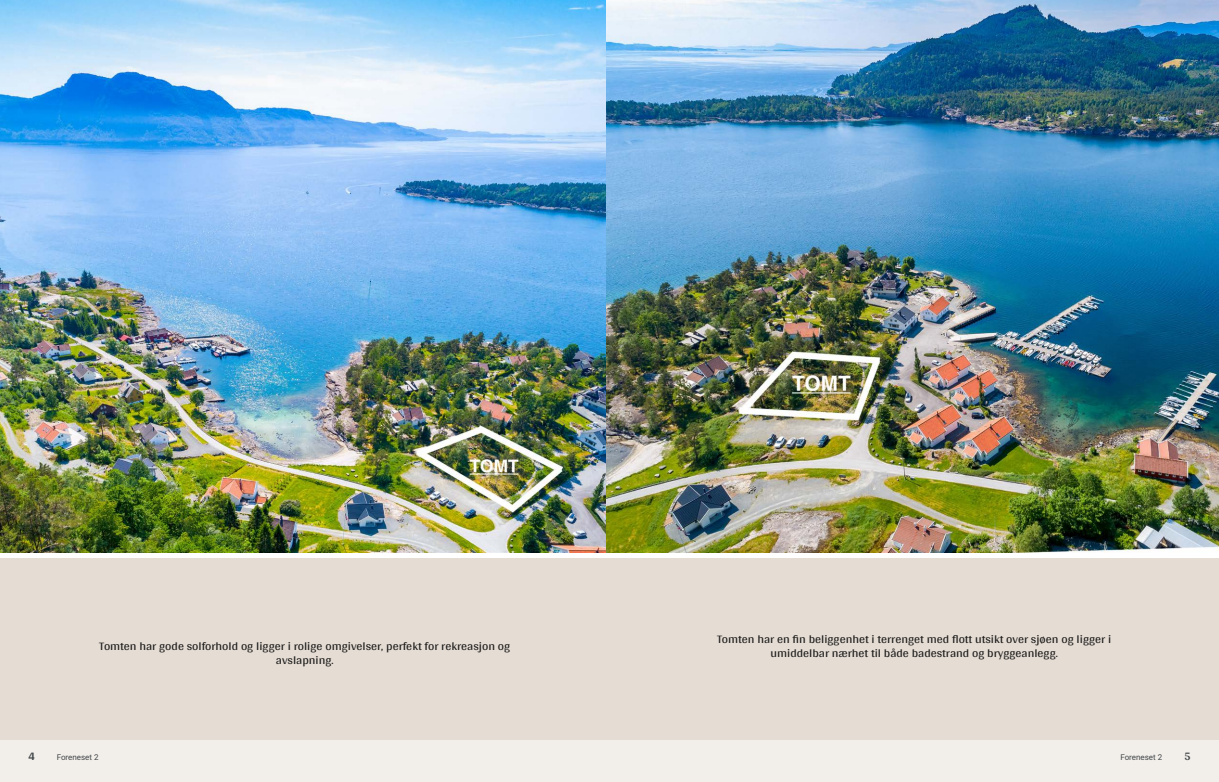
<style>
.page{position:relative;width:1219px;height:782px;background:#fff}
.page>*{position:absolute;margin:0;border:0;box-sizing:border-box;transform-origin:0 0}
.t1{font:12px/14px "Arya";color:#1d1d1b;text-align:center}
.t2{font:700 12px "Arya";color:#414749}
.t3{font:8px "Roboto Vitec";color:#414749}
</style>
<div class="page">
<img style="left:0;top:0;width:607px;height:552px">
<div style="left:0;top:739px;width:612px;height:42px;background:#f2eeea"></div>
<div style="left:0;top:558px;width:612px;height:181px;background:#e5dcd4"></div>
<img style="left:607px;top:0;width:612px;height:552px">
<div style="left:607px;top:739px;width:612px;height:42px;background:#f2eeea"></div>
<div style="left:607px;top:558px;width:612px;height:181px;background:#e5dcd4"></div>
<p class="t1" style="left:99px;top:638px;width:412px">Tomten har gode solforhold og ligger i rolige omgivelser, perfekt for rekreasjon og avslapning.</p>
<p class="t2" style="left:28px;top:749px;width:8px">4</p>
<p class="t3" style="left:57px;top:751px;width:43px">Foreneset 2</p>
<p class="t1" style="left:717px;top:631px;width:396px">Tomten har en fin beliggenhet i terrenget med flott utsikt over sjøen og ligger i umiddelbar nærhet til både badestrand og bryggeanlegg.</p>
<p class="t3" style="left:1120px;top:751px;width:43px">Foreneset 2</p>
<p class="t2" style="left:1184px;top:749px;width:8px">5</p>
</div>
